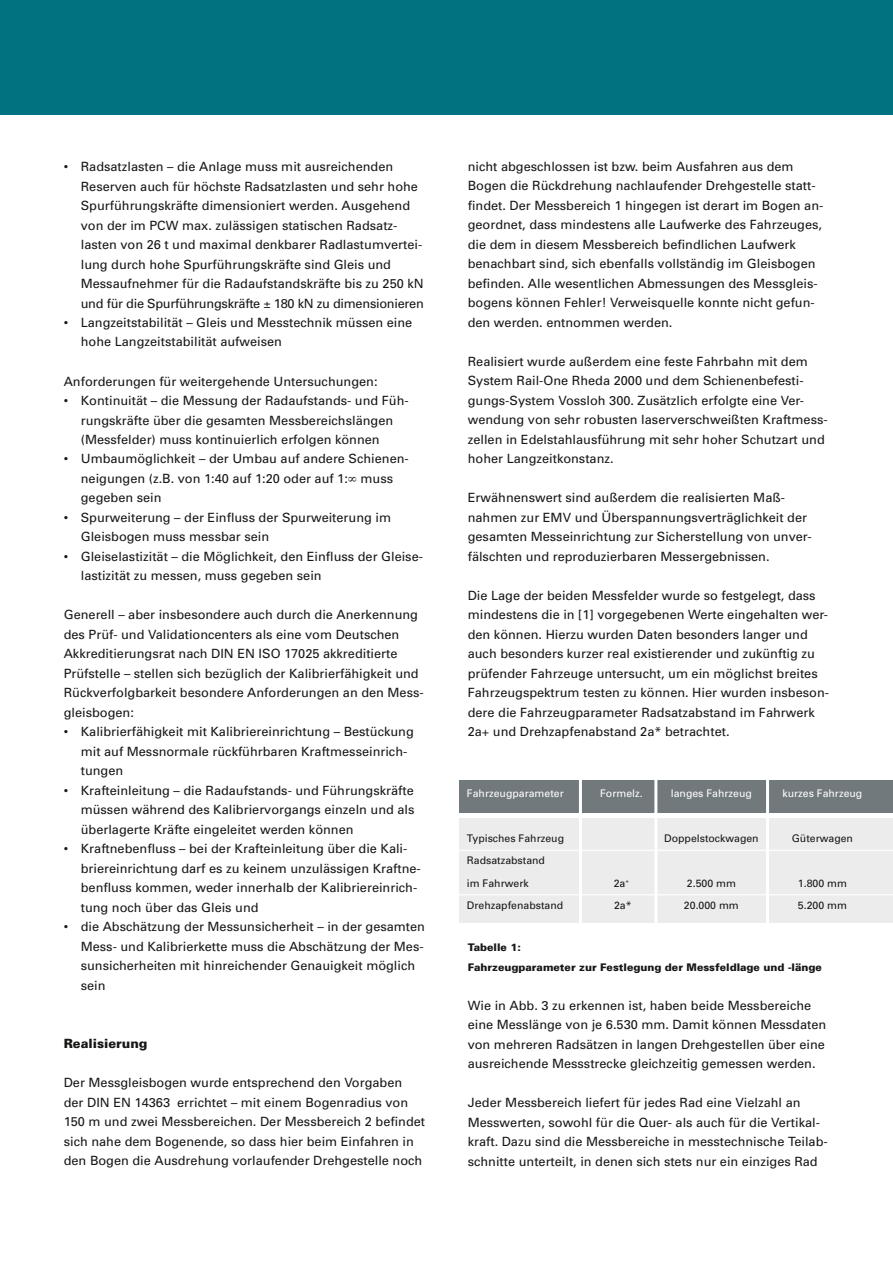
<style>
.page{position:relative;width:893px;height:1263px;background:#fff}
.page>*{position:absolute;margin:0;border:0;box-sizing:border-box;transform-origin:0 0}
.t1{font:12.75px/19.5px "Univers";color:#181716}
.t2{font:900 12.75px "Univers";color:#181716}
.t3{font:10.5px/22.5px "Univers";color:#181716}
.t4{font:900 10.5px/19.5px "Univers";color:#181716}
.t5{font:10.5px "Univers";color:#fff}
</style>
<div class="page">
<div style="left:0;top:0;width:893px;height:115px;background:#007381"></div>
<div style="left:459px;top:779px;width:434px;height:33px;background:#72797c"></div>
<div style="left:459px;top:818px;width:434px;height:105px;background:#ececec"></div>
<hr style="left:579px;top:777px;width:3px;height:149px;background:#fff">
<hr style="left:654px;top:777px;width:3px;height:148px;background:#fff">
<hr style="left:766px;top:777px;width:3px;height:148px;background:#fff">
<hr style="left:458px;top:850px;width:435px;height:1px;background:#fff">
<hr style="left:458px;top:894px;width:435px;height:1px;background:#fff">
<p class="t1" style="left:81px;top:157px;width:345px;text-indent:-17px">• Radsatzlasten – die Anlage muss mit ausreichenden Reserven auch für höchste Radsatzlasten und sehr hohe Spurführungskräfte dimensioniert werden. Ausgehend von der im PCW max. zulässigen statischen Radsatz&shy;lasten von 26 t und maximal denkbarer Radlastumvertei&shy;lung durch hohe Spurführungskräfte sind Gleis und Messaufnehmer für die Radaufstandskräfte bis zu 250 kN und für die Spurführungskräfte ± 180 kN zu dimensionieren</p>
<p class="t1" style="left:81px;top:313px;width:333px;text-indent:-17px">• Langzeitstabilität – Gleis und Messtechnik müssen eine hohe Langzeitstabilität aufweisen</p>
<p class="t1" style="left:64px;top:371px;width:315px">Anforderungen für weitergehende Untersuchungen:</p>
<p class="t1" style="left:81px;top:391px;width:329px;text-indent:-17px">• Kontinuität – die Messung der Radaufstands- und Füh&shy;rungskräfte über die gesamten Messbereichslängen (Messfelder) muss kontinuierlich erfolgen können</p>
<p class="t1" style="left:81px;top:449px;width:330px;text-indent:-17px">• Umbaumöglichkeit – der Umbau auf andere Schienen&shy;neigungen (z.B. von 1:40 auf 1:20 oder auf 1:∞ muss gegeben sein</p>
<p class="t1" style="left:81px;top:508px;width:312px;text-indent:-17px">• Spurweiterung – der Einfluss der Spurweiterung im<br>Gleisbogen muss messbar sein</p>
<p class="t1" style="left:81px;top:547px;width:344px;text-indent:-17px">• Gleiselastizität – die Möglichkeit, den Einfluss der Gleise&shy;lastizität zu messen, muss gegeben sein</p>
<p class="t1" style="left:64px;top:605px;width:361px">Generell – aber insbesondere auch durch die Anerkennung des Prüf- und Validationcenters als eine vom Deutschen Akkreditierungsrat nach DIN EN ISO 17025 akkreditierte Prüfstelle – stellen sich bezüglich der Kalibrierfähigkeit und Rückverfolgbarkeit besondere Anforderungen an den Mess&shy;gleisbogen:</p>
<p class="t1" style="left:81px;top:722px;width:334px;text-indent:-17px">• Kalibrierfähigkeit mit Kalibriereinrichtung – Bestückung mit auf Messnormale rückführbaren Kraftmesseinrich&shy;tungen</p>
<p class="t1" style="left:81px;top:781px;width:335px;text-align:justify;text-indent:-17px">• Krafteinleitung – die Radaufstands- und Führungskräfte müssen während des Kalibriervorgangs einzeln und als überlagerte Kräfte eingeleitet werden können</p>
<p class="t1" style="left:81px;top:839px;width:342px;text-indent:-17px">• Kraftnebenfluss – bei der Krafteinleitung über die Kali&shy;briereinrichtung darf es zu keinem unzulässigen Kraftne&shy;benfluss kommen, weder innerhalb der Kalibriereinrich&shy;tung noch über das Gleis und</p>
<p class="t1" style="left:81px;top:917px;width:346px;text-indent:-17px">• die Abschätzung der Messunsicherheit – in der gesamten Mess- und Kalibrierkette muss die Abschätzung der Mes&shy;sunsicherheiten mit hinreichender Genauigkeit möglich sein</p>
<p class="t2" style="left:64px;top:1036px;width:85px">Realisierung</p>
<p class="t1" style="left:64px;top:1073px;width:363px">Der Messgleisbogen wurde entsprechend den Vorgaben der DIN EN 14363 errichtet – mit einem Bogenradius von 150 m und zwei Messbereichen. Der Messbereich 2 befindet sich nahe dem Bogenende, so dass hier beim Einfahren in den Bogen die Ausdrehung vorlaufender Drehgestelle noch</p>
<p class="t1" style="left:468px;top:157px;width:357px">nicht abgeschlossen ist bzw. beim Ausfahren aus dem Bogen die Rückdrehung nachlaufender Drehgestelle statt&shy;findet. Der Messbereich 1 hingegen ist derart im Bogen an&shy;geordnet, dass mindestens alle Laufwerke des Fahrzeuges, die dem in diesem Messbereich befindlichen Laufwerk benachbart sind, sich ebenfalls vollständig im Gleisbogen befinden. Alle wesentlichen Abmessungen des Messgleis&shy;bogens können Fehler! Verweisquelle konnte nicht gefun&shy;den werden. entnommen werden.</p>
<p class="t1" style="left:468px;top:352px;width:361px">Realisiert wurde außerdem eine feste Fahrbahn mit dem System Rail-One Rheda 2000 und dem Schienenbefesti&shy;gungs-System Vossloh 300. Zusätzlich erfolgte eine Ver&shy;wendung von sehr robusten laserverschweißten Kraftmess&shy;zellen in Edelstahlausführung mit sehr hoher Schutzart und hoher Langzeitkonstanz.</p>
<p class="t1" style="left:468px;top:488px;width:345px">Erwähnenswert sind außerdem die realisierten Maß&shy;nahmen zur EMV und Überspannungsverträglichkeit der gesamten Messeinrichtung zur Sicherstellung von unver&shy;fälschten und reproduzierbaren Messergebnissen.</p>
<p class="t1" style="left:468px;top:586px;width:363px">Die Lage der beiden Messfelder wurde so festgelegt, dass mindestens die in [1] vorgegebenen Werte eingehalten wer&shy;den können. Hierzu wurden Daten besonders langer und auch besonders kurzer real existierender und zukünftig zu prüfender Fahrzeuge untersucht, um ein möglichst breites Fahrzeugspektrum testen zu können. Hier wurden insbeson&shy;dere die Fahrzeugparameter Radsatzabstand im Fahrwerk 2a+ und Drehzapfenabstand 2a* betrachtet.</p>
<p class="t5" style="left:467px;top:787px;width:98px">Fahrzeugparameter</p>
<p class="t5" style="left:600px;top:787px;width:44px">Formelz.</p>
<p class="t5" style="left:671px;top:787px;width:83px">langes Fahrzeug</p>
<p class="t5" style="left:782px;top:787px;width:81px">kurzes Fahrzeug</p>
<p class="t3" style="left:467px;top:827px;width:99px">Typisches Fahrzeug</p>
<p class="t3" style="left:664px;top:827px;width:96px">Doppelstockwagen</p>
<p class="t3" style="left:792px;top:827px;width:63px">Güterwagen</p>
<p class="t3" style="left:467px;top:849px;width:80px">Radsatzabstand im Fahrwerk</p>
<p class="t3" style="left:614px;top:872px;width:17px">2a<sup>+</sup></p>
<p class="t3" style="left:687px;top:872px;width:51px">2.500 mm</p>
<p class="t3" style="left:798px;top:872px;width:51px">1.800 mm</p>
<p class="t3" style="left:467px;top:894px;width:98px">Drehzapfenabstand</p>
<p class="t3" style="left:614px;top:894px;width:19px">2a*</p>
<p class="t3" style="left:684px;top:894px;width:56px">20.000 mm</p>
<p class="t3" style="left:798px;top:894px;width:51px">5.200 mm</p>
<p class="t4" style="left:468px;top:937px;width:356px">Tabelle 1:<br>Fahrzeugparameter zur Festlegung der Messfeldlage und -länge</p>
<p class="t1" style="left:468px;top:995px;width:360px">Wie in Abb. 3 zu erkennen ist, haben beide Messbereiche eine Messlänge von je 6.530 mm. Damit können Messdaten von mehreren Radsätzen in langen Drehgestellen über eine ausreichende Messstrecke gleichzeitig gemessen werden.</p>
<p class="t1" style="left:468px;top:1093px;width:361px">Jeder Messbereich liefert für jedes Rad eine Vielzahl an Messwerten, sowohl für die Quer- als auch für die Vertikal&shy;kraft. Dazu sind die Messbereiche in messtechnische Teilab&shy;schnitte unterteilt, in denen sich stets nur ein einziges Rad</p>
</div>
